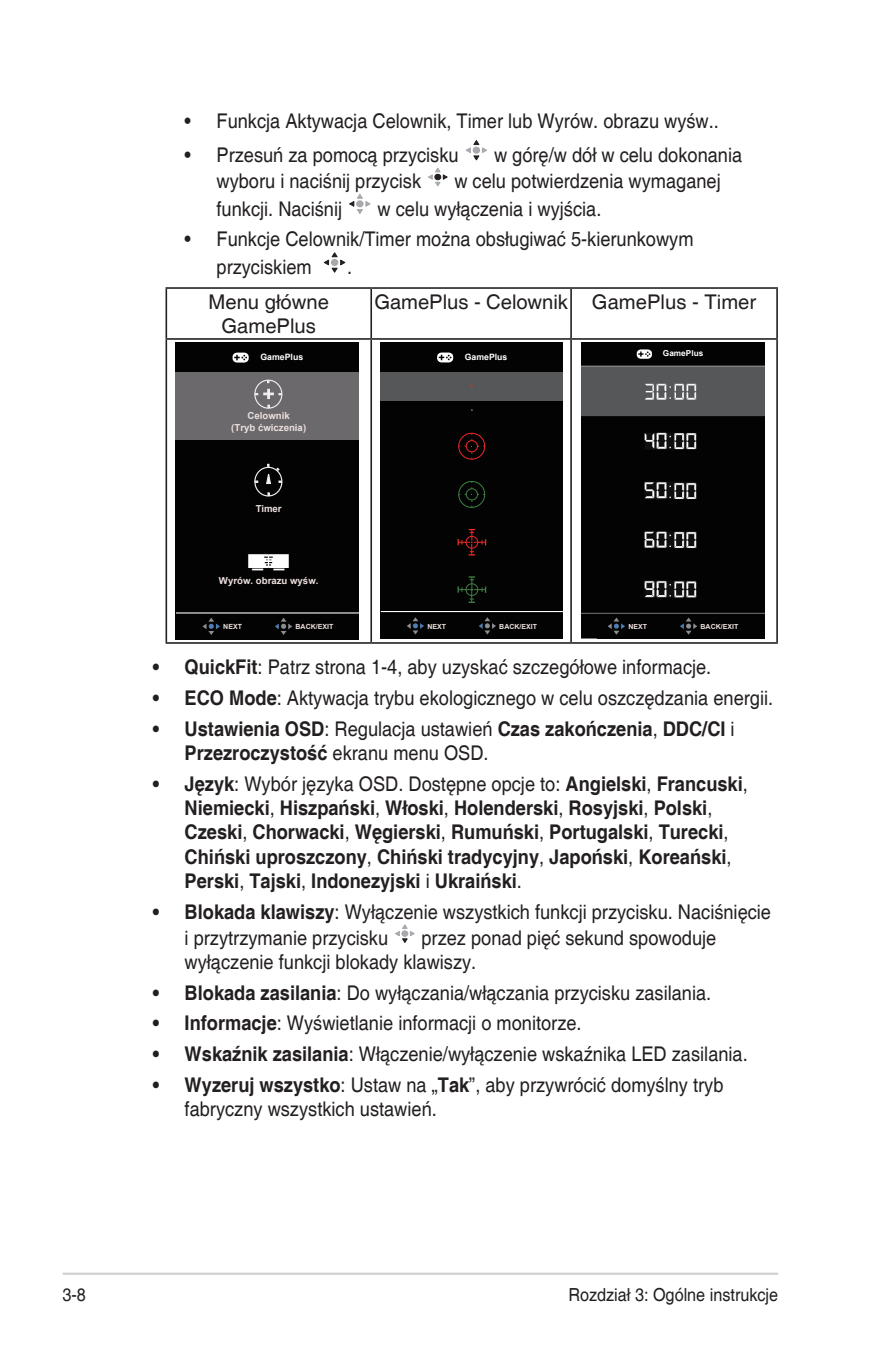
<style>
.page{position:relative;width:893px;height:1346px;background:#fff}
.page>*{position:absolute;margin:0;border:0;box-sizing:border-box;transform-origin:0 0}
.Body_Text{font:20.25px/24.3px "Helvetica";color:#231f20;scale:.9 1}
.t1{font:700 20.25px/24.3px "Helvetica";color:#231f20;scale:.9 1}
.Body_Text-2{font:20.25px/24.3px "Helvetica";color:#231f20;text-align:center}
.t2{font:18px "Helvetica";color:#231f20;scale:.9 1}
.t3{font:700 9.67px/11.5px "Arial";color:#ece0de;text-align:center}
.t4{font:700 8.78px "Arial";color:#fff}
.t5{font:700 8.1px "Arial";color:#fff}
.t6{font:700 6.98px "Arial";color:#ece0de}
.s1{font-weight:700}
.s2{font-weight:400}
</style>
<div class="page">
<hr style="left:63px;top:1272px;width:715px;height:3px;background:#d1d2d4">
<svg style="left:465px;top:140px;width:22px;height:21px"></svg>
<div style="left:473px;top:147px;width:7px;height:6px;background:#a8a9ad;border-radius:50%"></div>
<div style="left:473px;top:147px;width:7px;height:7px;border:1px solid #a8a9ad;border-radius:50%"></div>
<svg style="left:428px;top:168px;width:20px;height:19px"></svg>
<div style="left:434px;top:174px;width:7px;height:6px;border:1px solid #231f20;border-radius:50%"></div>
<svg style="left:349px;top:194px;width:22px;height:20px"></svg>
<div style="left:356px;top:200px;width:7px;height:7px;border:1px solid #a8a9ad;border-radius:50%"></div>
<svg style="left:323px;top:252px;width:23px;height:21px"></svg>
<div style="left:331px;top:259px;width:7px;height:6px;background:#a8a9ad;border-radius:50%"></div>
<div style="left:331px;top:259px;width:7px;height:7px;border:1px solid #a8a9ad;border-radius:50%"></div>
<hr style="left:166px;top:287px;width:205px;height:2px;background:#231f20">
<hr style="left:166px;top:289px;width:1px;height:49px;background:#231f20">
<hr style="left:371px;top:287px;width:200px;height:2px;background:#231f20">
<hr style="left:370px;top:289px;width:2px;height:49px;background:#231f20">
<hr style="left:571px;top:287px;width:207px;height:2px;background:#231f20">
<hr style="left:570px;top:289px;width:2px;height:49px;background:#231f20">
<hr style="left:776px;top:289px;width:2px;height:49px;background:#231f20">
<hr style="left:166px;top:338px;width:205px;height:2px;background:#231f20">
<hr style="left:166px;top:340px;width:1px;height:302px;background:#231f20">
<hr style="left:371px;top:338px;width:200px;height:2px;background:#231f20">
<hr style="left:370px;top:340px;width:2px;height:302px;background:#231f20">
<hr style="left:571px;top:338px;width:207px;height:2px;background:#231f20">
<hr style="left:570px;top:340px;width:2px;height:302px;background:#231f20">
<hr style="left:776px;top:340px;width:2px;height:302px;background:#231f20">
<hr style="left:166px;top:642px;width:205px;height:2px;background:#231f20">
<hr style="left:371px;top:642px;width:200px;height:2px;background:#231f20">
<hr style="left:571px;top:642px;width:207px;height:2px;background:#231f20">
<div style="left:176px;top:342px;width:183px;height:298px;background:#030303"></div>
<svg style="left:233px;top:353px;width:16px;height:9px"></svg>
<div style="left:176px;top:372px;width:183px;height:68px;background:#6b696c"></div>
<div style="left:254px;top:380px;width:28px;height:29px;border:1px solid #edecec;border-radius:50%"></div>
<svg style="left:255px;top:389px;width:27px;height:10px"></svg>
<div style="left:254px;top:467px;width:28px;height:29px;border:1px solid #edecec;border-radius:50%"></div>
<svg style="left:267px;top:492px;width:3px;height:4px"></svg>
<svg style="left:265px;top:464px;width:17px;height:21px"></svg>
<img style="left:248px;top:554px;width:41px;height:17px">
<hr style="left:176px;top:612px;width:183px;height:1px;background:#fff">
<svg style="left:203px;top:618px;width:17px;height:17px"></svg>
<svg style="left:275px;top:618px;width:17px;height:17px"></svg>
<div style="left:381px;top:342px;width:182px;height:296px;background:#030303"></div>
<svg style="left:437px;top:352px;width:16px;height:10px"></svg>
<div style="left:381px;top:372px;width:182px;height:28px;background:#555759"></div>
<hr style="left:381px;top:611px;width:182px;height:1px;background:#fff">
<div style="left:458px;top:481px;width:27px;height:27px;border:1px solid #3e8344;border-radius:50%"></div>
<div style="left:458px;top:433px;width:27px;height:27px;border:1px solid #ee2928;border-radius:50%"></div>
<svg style="left:457px;top:576px;width:29px;height:27px"></svg>
<svg style="left:457px;top:529px;width:29px;height:26px"></svg>
<svg style="left:407px;top:617px;width:17px;height:17px"></svg>
<svg style="left:479px;top:617px;width:17px;height:17px"></svg>
<svg style="left:459px;top:433px;width:26px;height:26px"></svg>
<svg style="left:459px;top:482px;width:26px;height:25px"></svg>
<img style="left:581px;top:342px;width:184px;height:297px">
<div style="left:635px;top:348px;width:69px;height:13px;background:#030303"></div>
<svg style="left:637px;top:349px;width:15px;height:10px"></svg>
<div style="left:597px;top:614px;width:168px;height:24px;background:#030303"></div>
<svg style="left:608px;top:617px;width:17px;height:18px"></svg>
<svg style="left:680px;top:617px;width:17px;height:18px"></svg>
<svg style="left:395px;top:924px;width:20px;height:19px"></svg>
<div style="left:402px;top:930px;width:6px;height:7px;border:1px solid #a8a9ad;border-radius:50%"></div>
<p class="Body_Text" style="left:185px;top:109px;width:595px">• Funkcja Aktywacja Celownik, Timer lub Wyrów. obrazu wyśw..</p>
<p class="Body_Text" style="left:185px;top:144px;width:306px">• Przesuń za pomocą przycisku</p>
<p class="Body_Text" style="left:494px;top:144px;width:277px">w górę/w dół w celu dokonania</p>
<p class="Body_Text" style="left:217px;top:169px;width:229px">wyboru i naciśnij przycisk</p>
<p class="Body_Text" style="left:454px;top:169px;width:297px">w celu potwierdzenia wymaganej</p>
<p class="Body_Text" style="left:217px;top:197px;width:141px">funkcji. Naciśnij</p>
<p class="Body_Text" style="left:378px;top:197px;width:250px">w celu wyłączenia i wyjścia.</p>
<p class="Body_Text" style="left:217px;top:226px;width:531px;line-height:27.9px;text-indent:-32px">• Funkcje Celownik/Timer można obsługiwać 5-kierunkowym przyciskiem</p>
<p class="Body_Text" style="left:347px;top:256px;width:7px">.</p>
<p class="Body_Text-2" style="left:209px;top:290px;width:122px">Menu główne<br>GamePlus</p>
<p class="Body_Text-2" style="left:374px;top:290px;width:195px">GamePlus - Celownik</p>
<p class="Body_Text-2" style="left:592px;top:290px;width:166px">GamePlus - Timer</p>
<p class="t4" style="left:260px;top:351px;width:44px">GamePlus</p>
<p class="t5" style="left:663px;top:348px;width:42px">GamePlus</p>
<p class="t4" style="left:465px;top:351px;width:44px">GamePlus</p>
<p class="t3" style="left:231px;top:410px;width:76px">Celownik<br>(Tryb ćwiczenia)</p>
<p class="t3" style="left:256px;top:503px;width:27px">Timer</p>
<p class="t3" style="left:219px;top:575px;width:101px">Wyrów. obrazu wyśw.</p>
<p class="t6" style="left:223px;top:622px;width:20px">NEXT</p>
<p class="t6" style="left:296px;top:622px;width:39px">BACK/EXIT</p>
<p class="t6" style="left:427px;top:621px;width:20px">NEXT</p>
<p class="t6" style="left:499px;top:621px;width:39px">BACK/EXIT</p>
<p class="t6" style="left:628px;top:622px;width:20px">NEXT</p>
<p class="t6" style="left:700px;top:622px;width:39px">BACK/EXIT</p>
<p class="Body_Text" style="left:153px;top:656px;width:622px"><span class="s1">• QuickFit</span>: Patrz strona 1-4, aby uzyskać szczegółowe informacje.</p>
<p class="Body_Text" style="left:153px;top:686px;width:691px"><span class="s1">• ECO Mode</span>: Aktywacja trybu ekologicznego w celu oszczędzania energii.</p>
<p class="t1" style="left:185px;top:717px;width:613px;text-indent:-32px">• Ustawienia OSD<span class="s2">: Regulacja ustawień</span> Czas zakończenia<span class="s2">,</span> DDC/CI <span class="s2">i<br></span>Przezroczystość <span class="s2">ekranu menu OSD.</span></p>
<p class="t1" style="left:185px;top:772px;width:627px;text-indent:-32px">• Język<span class="s2">: Wybór języka OSD. Dostępne opcje to:</span> Angielski<span class="s2">,</span> Francuski<span class="s2">, </span>Niemiecki<span class="s2">,</span> Hiszpański<span class="s2">,</span> Włoski<span class="s2">,</span> Holenderski<span class="s2">,</span> Rosyjski<span class="s2">,</span> Polski<span class="s2">, </span>Czeski<span class="s2">,</span> Chorwacki<span class="s2">,</span> Węgierski<span class="s2">,</span> Rumuński<span class="s2">,</span> Portugalski<span class="s2">,</span> Turecki<span class="s2">, </span>Chiński uproszczony<span class="s2">,</span> Chiński tradycyjny<span class="s2">,</span> Japoński<span class="s2">,</span> Koreański<span class="s2">, </span>Perski<span class="s2">,</span> Tajski<span class="s2">,</span> Indonezyjski <span class="s2">i</span> Ukraiński<span class="s2">.</span></p>
<p class="Body_Text" style="left:185px;top:899px;width:653px;line-height:25.9px;text-indent:-32px"><span class="s1">• Blokada klawiszy</span>: Wyłączenie wszystkich funkcji przycisku. Naciśnięcie i przytrzymanie przycisku</p>
<p class="Body_Text" style="left:185px;top:926px;width:592px;text-indent:237px">przez ponad pięć sekund spowoduje wyłączenie funkcji blokady klawiszy.</p>
<p class="Body_Text" style="left:153px;top:981px;width:622px"><span class="s1">• Blokada zasilania</span>: Do wyłączania/włączania przycisku zasilania.</p>
<p class="Body_Text" style="left:153px;top:1011px;width:478px"><span class="s1">• Informacje</span>: Wyświetlanie informacji o monitorze.</p>
<p class="Body_Text" style="left:153px;top:1042px;width:663px"><span class="s1">• Wskaźnik zasilania</span>: Włączenie/wyłączenie wskaźnika LED zasilania.</p>
<p class="Body_Text" style="left:185px;top:1073px;width:600px;text-indent:-32px"><span class="s1">• Wyzeruj wszystko</span>: Ustaw na „<span class="s1">Tak</span>”, aby przywrócić domyślny tryb fabryczny wszystkich ustawień.</p>
<p class="t2" style="left:63px;top:1284px;width:28px">3-8</p>
<p class="t2" style="left:568px;top:1284px;width:235px">Rozdział 3: Ogólne instrukcje</p>
</div>
